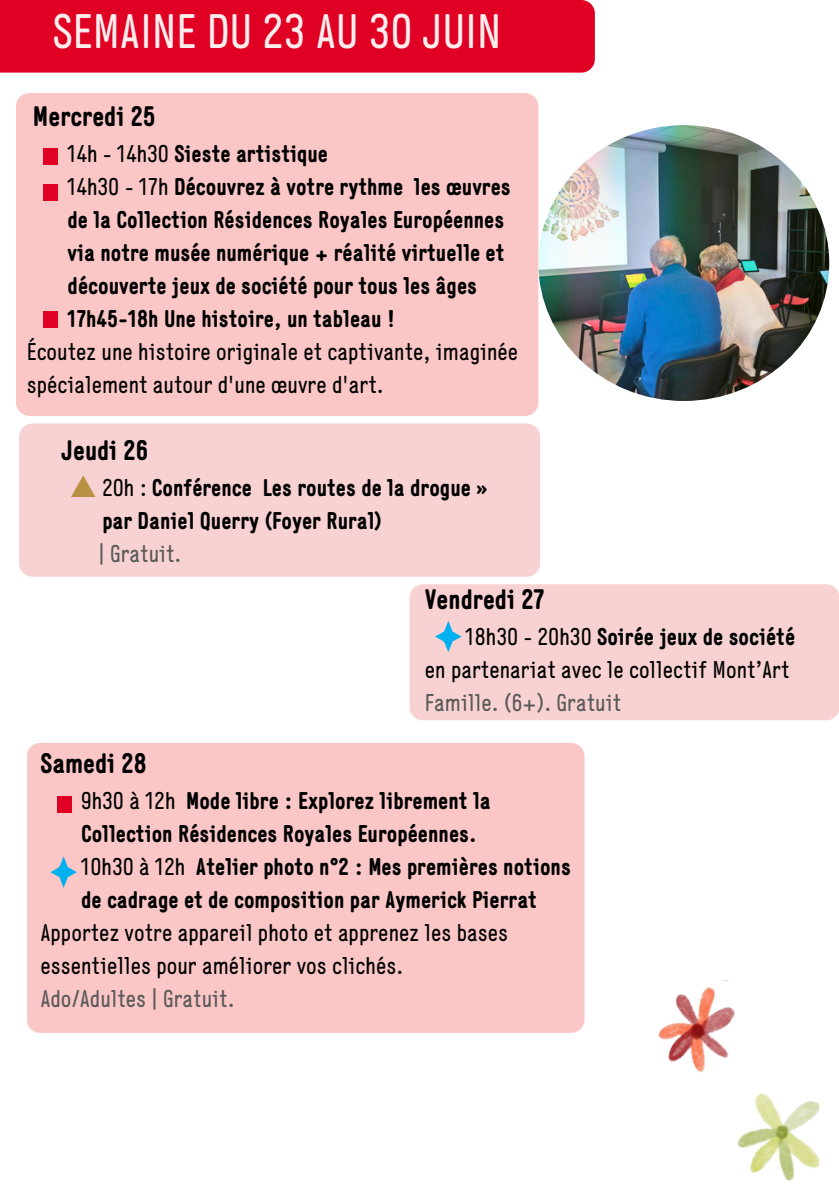
<style>
.page{position:relative;width:839px;height:1191px;background:#fff}
.page>*{position:absolute;margin:0;border:0;box-sizing:border-box;transform-origin:0 0}
.t1{font:48px "Generika";color:#ffedee}
.t2{font:700 28px "Generika";color:#000}
.t3{font:700 24px/33px "Generika";color:#000}
.t4{font:24px/33px "Generika";color:#000}
.t5{font:24px "Generika";color:#5a5959}
.s1{font-weight:400}
</style>
<div class="page">
<div style="left:0;top:0;width:594px;height:73px;background:#df0024"></div>
<div style="left:19px;top:423px;width:521px;height:154px;background:#f8d2d2"></div>
<svg style="left:71px;top:475px;width:25px;height:22px"></svg>
<div style="left:16px;top:93px;width:522px;height:323px;background:#fac6c6"></div>
<div style="left:43px;top:184px;width:15px;height:16px;background:#df0024"></div>
<div style="left:43px;top:148px;width:15px;height:16px;background:#df0024"></div>
<div style="left:27px;top:743px;width:557px;height:290px;background:#fac6c6"></div>
<div style="left:43px;top:311px;width:15px;height:17px;background:#df0024"></div>
<div style="left:409px;top:584px;width:429px;height:136px;background:#f8d2d2"></div>
<div style="left:58px;top:796px;width:14px;height:16px;background:#df0024"></div>
<svg style="left:435px;top:621px;width:26px;height:31px"></svg>
<svg style="left:50px;top:856px;width:27px;height:32px"></svg>
<img style="left:538px;top:125px;width:291px;height:276px;border-radius:50%">
<img style="left:737px;top:1094px;width:83px;height:87px">
<img style="left:658px;top:981px;width:97px;height:126px">
<h1 class="t1" style="left:53px;top:11px;width:450px">SEMAINE DU 23 AU 30 JUIN</h1>
<p class="t2" style="left:33px;top:104px;width:124px">Mercredi 25</p>
<p class="t3" style="left:68px;top:139px;width:262px"><span class="s1">14h - 14h30</span> Sieste artistique</p>
<p class="t3" style="left:68px;top:172px;width:445px"><span class="s1">14h30 - 17h</span> Découvrez à votre rythme les œuvres de la Collection Résidences Royales Européennes via notre musée numérique + réalité virtuelle et découverte jeux de société pour tous les âges</p>
<h2 class="t3" style="left:68px;top:304px;width:329px">17h45-18h Une histoire, un tableau !</h2>
<p class="t4" style="left:27px;top:337px;width:493px">Écoutez une histoire originale et captivante, imaginée spécialement autour d'une œuvre d'art.</p>
<h2 class="t2" style="left:62px;top:438px;width:88px">Jeudi 26</h2>
<p class="t3" style="left:102px;top:473px;width:386px"><span class="s1">20h :</span> Conférence Les routes de la drogue » par Daniel Querry (Foyer Rural)</p>
<p class="t5" style="left:99px;top:543px;width:84px">| Gratuit.</p>
<h2 class="t2" style="left:425px;top:588px;width:121px">Vendredi 27</h2>
<p class="t3" style="left:465px;top:622px;width:331px"><span class="s1">18h30 - 20h30</span> Soirée jeux de société</p>
<p class="t4" style="left:425px;top:655px;width:366px">en partenariat avec le collectif Mont’Art</p>
<p class="t5" style="left:425px;top:693px;width:198px">Famille. (6+). Gratuit</p>
<p class="t2" style="left:40px;top:751px;width:108px">Samedi 28</p>
<p class="t3" style="left:81px;top:786px;width:411px"><span class="s1">9h30 à 12h</span> Mode libre : Explorez librement la<br>Collection Résidences Royales Européennes.</p>
<p class="t3" style="left:81px;top:852px;width:491px"><span class="s1">10h30 à 12h</span> Atelier photo n°2 : Mes premières notions de cadrage et de composition par Aymerick Pierrat</p>
<p class="t4" style="left:40px;top:918px;width:469px">Apportez votre appareil photo et apprenez les bases essentielles pour améliorer vos clichés.</p>
<p class="t5" style="left:40px;top:989px;width:196px">Ado/Adultes | Gratuit.</p>
</div>
